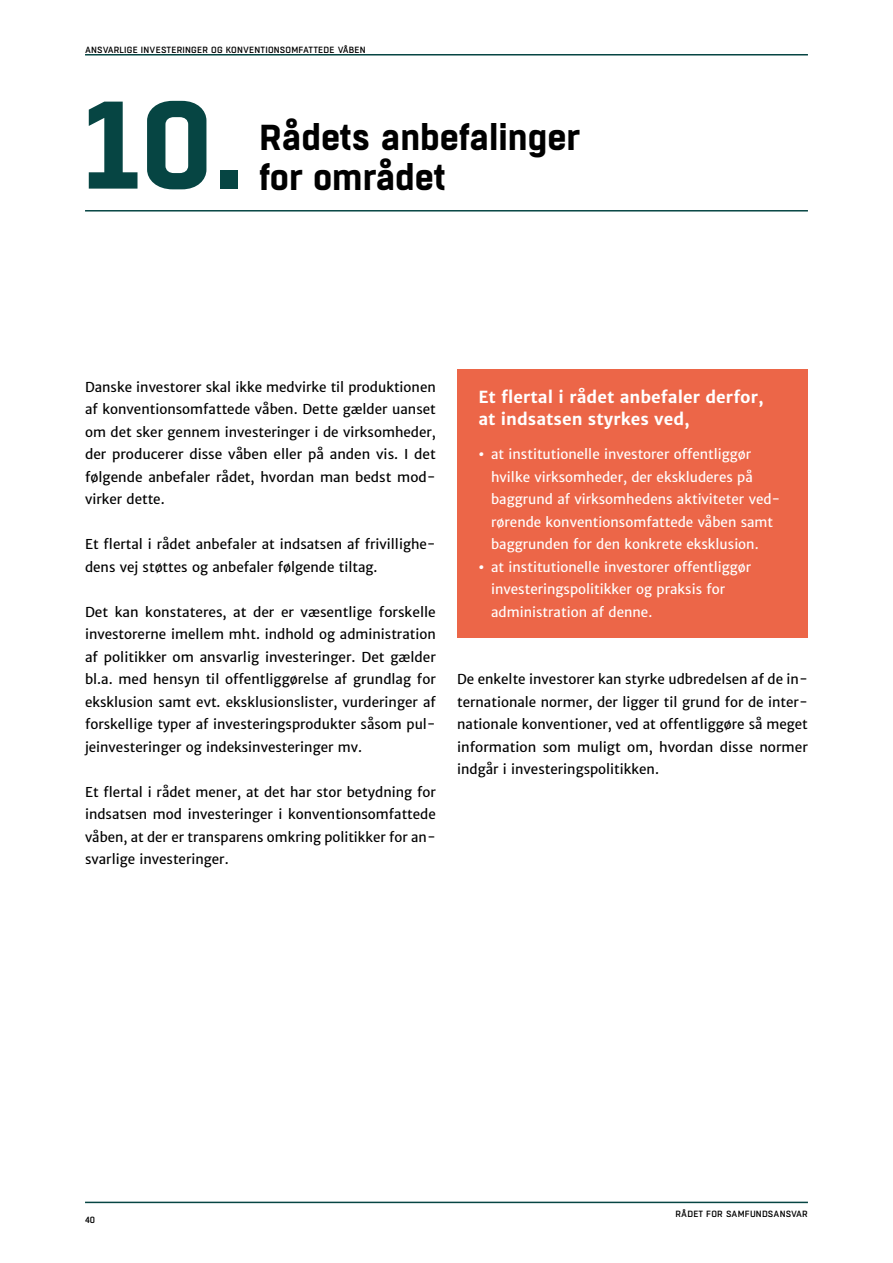
<style>
.page{position:relative;width:893px;height:1263px;background:#fff}
.page>*{position:absolute;margin:0;border:0;box-sizing:border-box;transform-origin:0 0}
.t1{font:700 124.35px "Boxed";color:#064543}
.t2{font:700 36px "Boxed";color:#000}
.t3{font:700 16.5px/22.5px "Merriweather Sans";color:#fff}
.t4{font:13.5px/22.5px "Merriweather Sans";color:#000;text-align:justify}
.t5{font:13.5px/22.5px "Merriweather Sans";color:#fff}
.t6{font:500 9px "Boxed";letter-spacing:.02em;color:#000}
.s1{font-weight:800}
</style>
<div class="page">
<hr style="left:85px;top:1202px;width:723px;height:1px;background:#064543">
<hr style="left:85px;top:54px;width:723px;height:2px;background:#064543">
<hr style="left:85px;top:210px;width:723px;height:2px;background:#064543">
<div style="left:457px;top:369px;width:351px;height:269px;background:#ec6648"></div>
<p class="t6" style="left:85px;top:44px;width:282px">ANSVARLIGE INVESTERINGER OG KONVENTIONSOMFATTEDE VÅBEN</p>
<h1 class="t1" style="left:85px;top:61px;width:161px">10.</h1>
<h2 class="t2" style="left:259px;top:113px;width:322px">Rådets anbefalinger</h2>
<h2 class="t2" style="left:259px;top:153px;width:187px">for området</h2>
<p class="t4" style="left:85px;top:375px;width:352px">Danske investorer skal ikke medvirke til produktionen af konventionsomfattede våben. Dette gælder uanset om det sker gennem investeringer i de virksomheder, der producerer disse våben eller på anden vis. I det følgende anbefaler rådet, hvordan man bedst mod&shy;virker dette.</p>
<p class="t4" style="left:85px;top:533px;width:352px">Et flertal i rådet anbefaler at indsatsen af frivillighe&shy;dens vej støttes og anbefaler følgende tiltag.</p>
<p class="t4" style="left:85px;top:600px;width:352px">Det kan konstateres, at der er væsentlige forskelle investorerne imellem mht. indhold og administration af politikker om ansvarlig investeringer. Det gælder bl.a. med hensyn til offentliggørelse af grundlag for eksklusion samt evt. eksklusionslister, vurderinger af forskellige typer af investeringsprodukter såsom pul&shy;jeinvesteringer og indeksinvesteringer mv.</p>
<p class="t4" style="left:85px;top:781px;width:352px">Et flertal i rådet mener, at det har stor betydning for indsatsen mod investeringer i konventionsomfattede våben, at der er transparens omkring politikker for an&shy;svarlige investeringer.</p>
<p class="t3" style="left:478px;top:385px;width:287px">Et flertal i rådet anbefaler derfor, at indsatsen styrkes ved,</p>
<p class="t5" style="left:491px;top:443px;width:291px;text-indent:-13px"><span class="s1">•</span> at institutionelle investorer offentliggør hvilke virksomheder, der ekskluderes på baggrund af virksomhedens aktiviteter ved&shy;rørende konventionsomfattede våben samt baggrunden for den konkrete eksklusion.</p>
<p class="t5" style="left:491px;top:556px;width:262px;text-indent:-13px"><span class="s1">•</span> at institutionelle investorer offentliggør investeringspolitikker og praksis for administration af denne.</p>
<p class="t4" style="left:457px;top:668px;width:352px">De enkelte investorer kan styrke udbredelsen af de in&shy;ternationale normer, der ligger til grund for de inter&shy;nationale konventioner, ved at offentliggøre så meget information som muligt om, hvordan disse normer indgår i investeringspolitikken.</p>
<p class="t6" style="left:85px;top:1214px;width:12px">40</p>
<p class="t6" style="left:676px;top:1208px;width:134px">RÅDET FOR SAMFUNDSANSVAR</p>
</div>
